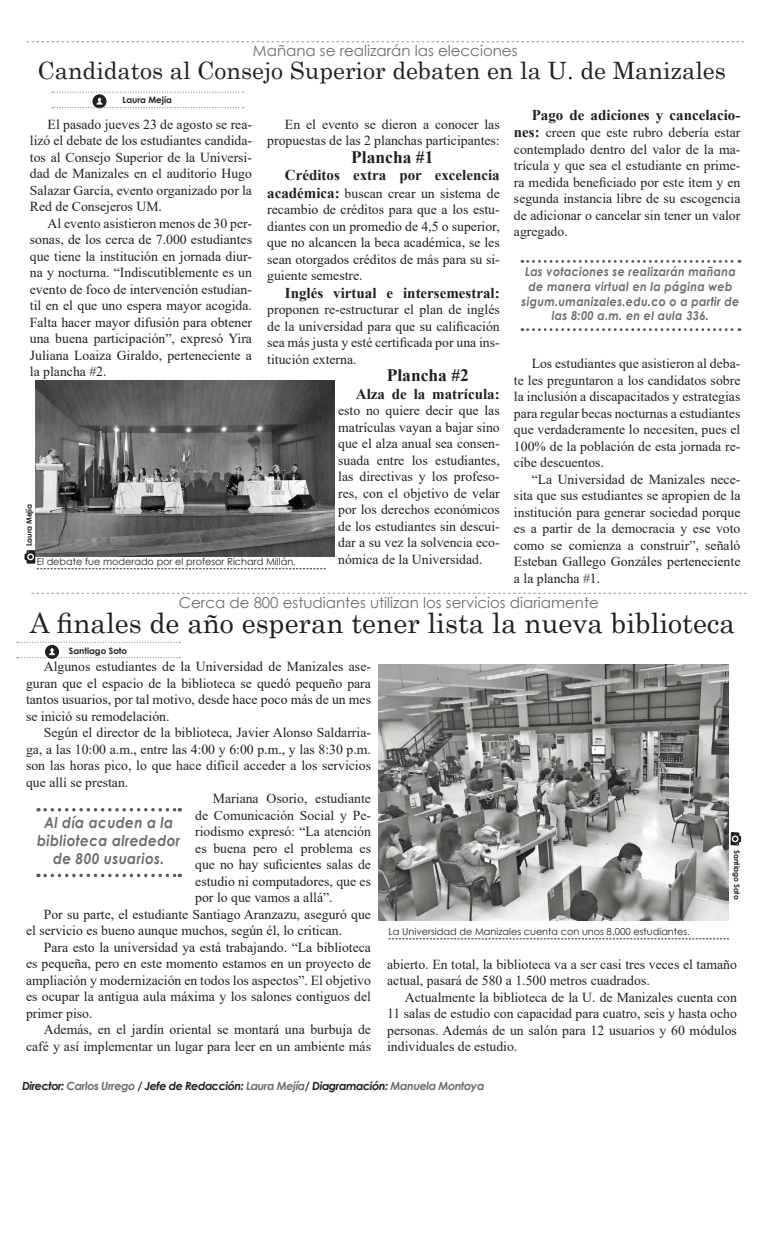
<style>
.page{position:relative;width:765px;height:1260px;background:#fff}
.page>*{position:absolute;margin:0;border:0;box-sizing:border-box;transform-origin:0 0}
.Título_30{font:28px "Century";color:#231f20}
.Título_30-2{font:23.88px "Century";color:#231f20}
.Intertítulo{font:700 17.5px "Times New Roman";color:#231f20}
.Intertítulo-2{font:700 15px "Times New Roman";color:#231f20}
.Antetítulo{font:15px "Century Gothic";color:#6c6d70}
.Destacado{font:italic 700 15px/18px "Century Gothic";letter-spacing:.025em;color:#6c6d70;text-align:center;scale:.91 1}
.Texto_Párrafo{font:13.75px/16.5px "Times New Roman";color:#231f20;text-align:justify}
.Intertítulo-3{font:13.75px/16.5px "Times New Roman";color:#231f20;text-align:justify}
.Destacado-2{font:italic 700 12.25px/14.8px "Century Gothic";letter-spacing:.025em;color:#6c6d70;text-align:center;scale:.91 1}
.Texto_Cabezote_2{font:italic 700 11.25px "Century Gothic";letter-spacing:-.04em;color:#231f20}
.Pie_de_Foto{font:9.75px "Century Gothic";color:#231f20}
.Crédtito_Autor{font:700 8.75px "Century Gothic";color:#231f20}
.Crédito_Foto{font:700 7.5px "Century Gothic";letter-spacing:-.01em;color:#231f20}
.s1{font-weight:700;font-size:15px}
.s2{color:#6c6d70}
</style>
<div class="page">
<svg style="left:31px;top:593px;width:715px;height:1px"></svg>
<svg style="left:27px;top:41px;width:717px;height:1px"></svg>
<svg style="left:45px;top:808px;width:135px;height:4px"></svg>
<svg style="left:45px;top:874px;width:135px;height:3px"></svg>
<svg style="left:52px;top:92px;width:191px;height:16px"></svg>
<svg style="left:730px;top:832px;width:11px;height:14px"></svg>
<svg style="left:388px;top:938px;width:341px;height:1px"></svg>
<img style="left:378px;top:665px;width:351px;height:255px">
<svg style="left:522px;top:260px;width:218px;height:3px"></svg>
<svg style="left:522px;top:328px;width:218px;height:3px"></svg>
<img style="left:35px;top:380px;width:300px;height:177px">
<svg style="left:17px;top:642px;width:163px;height:17px"></svg>
<svg style="left:25px;top:550px;width:301px;height:19px"></svg>
<p class="Antetítulo" style="left:253px;top:40px;width:266px">Mañana se realizarán las elecciones</p>
<p class="Título_30-2" style="left:38px;top:50px;width:690px">Candidatos al Consejo Superior debaten en la U. de Manizales</p>
<p class="Crédtito_Autor" style="left:122px;top:94px;width:51px">Laura Mejía</p>
<p class="Texto_Párrafo" style="left:30px;top:116px;width:224px;text-indent:18px">El pasado jueves 23 de agosto se rea&shy;lizó el debate de los estudiantes candida&shy;tos al Consejo Superior de la Universi&shy;dad de Manizales en el auditorio Hugo Salazar García, evento organizado por la Red de Consejeros UM.</p>
<p class="Texto_Párrafo" style="left:30px;top:215px;width:224px;text-indent:18px">Al evento asistieron menos de 30 per&shy;sonas, de los cerca de 7.000 estudiantes que tiene la institución en jornada diur&shy;na y nocturna. “Indiscutiblemente es un evento de foco de intervención estudian&shy;til en el que uno espera mayor acogida.<br>Falta hacer mayor difusión para obtener una buena participación”, expresó Yira Juliana Loaiza Giraldo, perteneciente a la plancha #2.</p>
<p class="Texto_Párrafo" style="left:267px;top:116px;width:234px;text-align:right">En el evento se dieron a conocer las propuestas de las 2 planchas participantes:</p>
<p class="Intertítulo" style="left:351px;top:144px;width:84px">Plancha #1</p>
<p class="Intertítulo-2" style="left:285px;top:165px;width:216px">Créditos extra por excelencia</p>
<p class="Intertítulo-3" style="left:267px;top:185px;width:234px"><span class="s1">académica:</span> buscan crear un sistema de recambio de créditos para que a los estu&shy;diantes con un promedio de 4,5 o superior, que no alcancen la beca académica, se les sean otorgados créditos de más para su si&shy;guiente semestre.</p>
<p class="Intertítulo-2" style="left:285px;top:282px;width:216px">Inglés virtual e intersemestral:</p>
<p class="Intertítulo-3" style="left:267px;top:301px;width:234px">proponen re-estructurar el plan de inglés de la universidad para que su calificación sea más justa y esté certificada por una ins&shy;titución externa.</p>
<p class="Intertítulo" style="left:387px;top:363px;width:84px">Plancha #2</p>
<p class="Intertítulo-2" style="left:356px;top:383px;width:145px">Alza de la matrícula:</p>
<p class="Intertítulo-3" style="left:338px;top:402px;width:163px">esto no quiere decir que las matrículas vayan a bajar sino que el alza anual sea consen&shy;suada entre los estudiantes, las directivas y los profeso&shy;res, con el objetivo de velar por los derechos económicos de los estudiantes sin descui&shy;dar a su vez la solvencia eco&shy;nómica de la Universidad.</p>
<p class="Crédito_Foto" style="left:23px;top:546px;width:43px;rotate:-90deg">Laura Mejía</p>
<p class="Pie_de_Foto" style="left:37px;top:554px;width:261px">El debate fue moderado por el profesor Richard Millán.</p>
<p class="Intertítulo-2" style="left:532px;top:104px;width:210px">Pago de adiciones y cancelacio-</p>
<p class="Intertítulo-3" style="left:514px;top:124px;width:228px"><span class="s1">nes:</span> creen que este rubro debería estar contemplado dentro del valor de la ma&shy;trícula y que sea el estudiante en prime&shy;ra medida beneficiado por este ítem y en segunda instancia libre de su escogencia de adicionar o cancelar sin tener un valor agregado.</p>
<p class="Destacado-2" style="left:522px;top:264px;width:241px">Las votaciones se realizarán mañana de manera virtual en la página web sigum.umanizales.edu.co o a partir de las 8:00 a.m. en el aula 336.</p>
<p class="Texto_Párrafo" style="left:514px;top:355px;width:228px;text-indent:18px">Los estudiantes que asistieron al deba&shy;te les preguntaron a los candidatos sobre la inclusión a discapacitados y estrategias para regular becas nocturnas a estudiantes que verdaderamente lo necesiten, pues el 100% de la población de esta jornada re&shy;cibe descuentos.</p>
<p class="Texto_Párrafo" style="left:514px;top:471px;width:228px;text-indent:18px">“La Universidad de Manizales nece&shy;sita que sus estudiantes se apropien de la institución para generar sociedad porque es a partir de la democracia y ese voto como se comienza a construir”, señaló Esteban Gallego Gonzáles perteneciente a la plancha #1.</p>
<p class="Antetítulo" style="left:179px;top:592px;width:422px">Cerca de 800 estudiantes utilizan los servicios diariamente</p>
<p class="Título_30" style="left:30px;top:599px;width:707px">A finales de año esperan tener lista la nueva biblioteca</p>
<p class="Crédtito_Autor" style="left:69px;top:644px;width:60px">Santiago Soto</p>
<p class="Texto_Párrafo" style="left:26px;top:658px;width:346px;text-indent:18px">Algunos estudiantes de la Universidad de Manizales ase&shy;guran que el espacio de la biblioteca se quedó pequeño para tantos usuarios, por tal motivo, desde hace poco más de un mes se inició su remodelación.</p>
<p class="Texto_Párrafo" style="left:26px;top:724px;width:346px;text-indent:18px">Según el director de la biblioteca, Javier Alonso Saldarria&shy;ga, a las 10:00 a.m., entre las 4:00 y 6:00 p.m., y las 8:30 p.m. son las horas pico, lo que hace difícil acceder a los servicios que allí se prestan.</p>
<p class="Texto_Párrafo" style="left:195px;top:790px;width:177px;text-indent:18px">Mariana Osorio, estudiante de Comunicación Social y Pe&shy;riodismo expresó: “La atención es buena pero el problema es que no hay suficientes salas de estudio ni computadores, que es por lo que vamos a allá”.</p>
<p class="Texto_Párrafo" style="left:26px;top:905px;width:346px;text-indent:18px">Por su parte, el estudiante Santiago Aranzazu, aseguró que el servicio es bueno aunque muchos, según él, lo critican.</p>
<p class="Texto_Párrafo" style="left:26px;top:938px;width:346px;text-indent:18px">Para esto la universidad ya está trabajando. “La biblioteca es pequeña, pero en este momento estamos en un proyecto de ampliación y modernización en todos los aspectos”. El objetivo es ocupar la antigua aula máxima y los salones contiguos del primer piso.</p>
<p class="Texto_Párrafo" style="left:26px;top:1021px;width:346px;text-align:right">Además, en el jardín oriental se montará una burbuja de café y así implementar un lugar para leer en un ambiente más</p>
<p class="Destacado" style="left:37px;top:813px;width:159px">Al día acuden a la biblioteca alrededor de 800 usuarios.</p>
<p class="Pie_de_Foto" style="left:388px;top:924px;width:303px">La Universidad de Manizales cuenta con unos 8.000 estudiantes.</p>
<p class="Crédito_Foto" style="left:742px;top:850px;width:51px;rotate:90deg">Santiago Soto</p>
<p class="Texto_Párrafo" style="left:387px;top:955px;width:351px">abierto. En total, la biblioteca va a ser casi tres veces el tamaño actual, pasará de 580 a 1.500 metros cuadrados.</p>
<p class="Texto_Párrafo" style="left:387px;top:988px;width:351px;text-indent:18px">Actualmente la biblioteca de la U. de Manizales cuenta con 11 salas de estudio con capacidad para cuatro, seis y hasta ocho personas. Además de un salón para 12 usuarios y 60 módulos individuales de estudio.</p>
<p class="Texto_Cabezote_2" style="left:22px;top:1077px;width:464px">Director: <span class="s2">Carlos Urrego</span> / Jefe de Redacción: <span class="s2">Laura Mejía</span>/ Diagramación: <span class="s2">Manuela Montoya</span></p>
</div>
